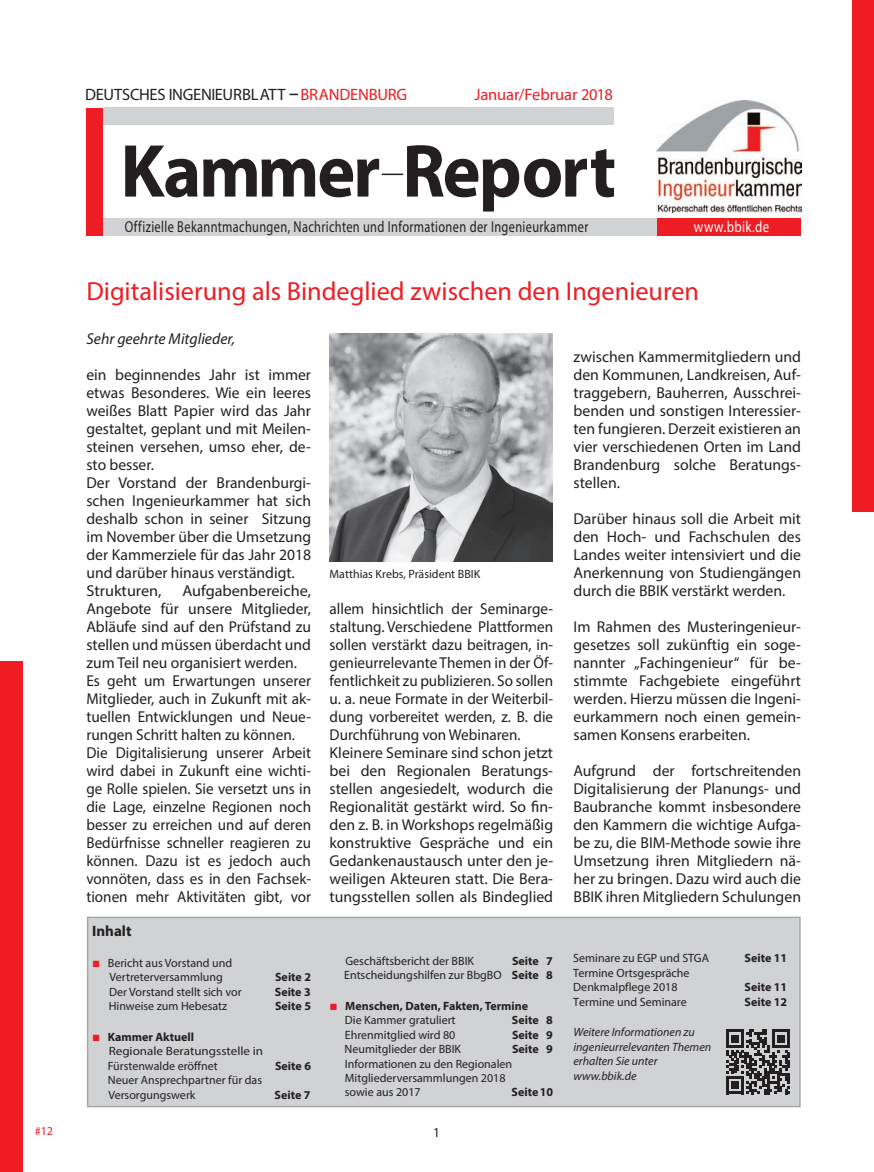
<style>
.page{position:relative;width:874px;height:1172px;background:#fff}
.page>*{position:absolute;margin:0;border:0;box-sizing:border-box;transform-origin:0 0}
.t1{font:700 75.6px "Myriad Pro";letter-spacing:-.03em;color:#231f20;scale:.95 1}
.t2{font:26.25px "Myriad Pro";color:#ee1d23}
.t3{font:16.5px "Myriad Pro";letter-spacing:-.015em;color:#231f20}
.t4{font:16.5px "Myriad Pro";letter-spacing:-.005em;color:#ee1d23}
.t5{font:15.9px "Myriad Pro";letter-spacing:.03em;color:#231f20;scale:.78 1}
.t6{font:15.9px "Myriad Pro";letter-spacing:.03em;color:#fff;scale:.81 1}
.t7{font:15.75px/18px "Myriad Pro";color:#231f20;text-align:justify}
.t8{font:15.75px/18px "Myriad Pro";color:#231f20;scale:.96 1}
.t9{font:italic 15.75px "Myriad Pro";color:#231f20}
.t10{font:700 15px "Myriad Pro";color:#231f20}
.t11{font:13.5px "Myriad Pro";color:#231f20}
.t12{font:12px/14.4px "Myriad Pro";color:#231f20}
.t13{font:700 12px/14.4px "Myriad Pro";color:#231f20}
.t14{font:italic 12px/14.4px "Myriad Pro";color:#231f20}
.t15{font:12px/14.4px "Myriad Pro";color:#231f20;scale:1.09 1}
.t16{font:12px "Myriad Pro";color:#ee1d23}
.s1{color:#ee1d23}
.s2{font-family:"Arial";font-size:13.5px;color:#ee1d23}
.s3{font-weight:700}
.s4{font-family:"Arial";font-weight:400;font-size:13.5px;color:#ee1d23}
.s5{font-weight:400}
</style>
<div class="page">
<div style="left:87px;top:916px;width:713px;height:191px;background:#d1d2d4;border:2px solid #a8a9ad"></div>
<hr style="left:382px;top:173px;width:21px;height:2px;background:#231f20">
<div style="left:103px;top:108px;width:511px;height:17px;background:#d1d2d4"></div>
<div style="left:103px;top:218px;width:555px;height:17px;background:#d1d2d4"></div>
<div style="left:86px;top:108px;width:17px;height:127px;background:#ee1d23"></div>
<div style="left:658px;top:218px;width:143px;height:17px;background:#ee1d23"></div>
<div style="left:852px;top:0;width:22px;height:512px;background:#ee1d23"></div>
<div style="left:0;top:660px;width:23px;height:511px;background:#ee1d23"></div>
<svg style="left:726px;top:1029px;width:64px;height:64px"></svg>
<img style="left:657px;top:100px;width:144px;height:112px">
<img style="left:330px;top:333px;width:223px;height:228px">
<p class="t3" style="left:85px;top:85px;width:323px">DEUTSCHES INGENIEURBLATT <span class="s1">BRANDENBURG</span></p>
<p class="t4" style="left:474px;top:85px;width:140px">Januar/Februar 2018</p>
<h1 class="t1" style="left:120px;top:122px;width:523px">Kammer Report</h1>
<p class="t5" style="left:125px;top:217px;width:596px">Offizielle Bekanntmachungen, Nachrichten und Informationen der Ingenieurkammer</p>
<p class="t6" style="left:693px;top:217px;width:95px">www.bbik.de</p>
<h2 class="t2" style="left:86px;top:275px;width:614px">Digitalisierung als Bindeglied zwischen den Ingenieuren</h2>
<p class="t9" style="left:86px;top:328px;width:150px">Sehr geehrte Mitglieder,</p>
<p class="t7" style="left:86px;top:365px;width:226px;text-align:left">ein beginnendes Jahr ist immer etwas Besonderes. Wie ein leeres weißes Blatt Papier wird das Jahr gestaltet, geplant und mit Meilen&shy;steinen versehen, umso eher, de&shy;sto besser.<br>Der Vorstand der Brandenburgi&shy;schen Ingenieurkammer hat sich deshalb schon in seiner Sitzung im November über die Umsetzung der Kammerziele für das Jahr 2018 und darüber hinaus verständigt.<br>Strukturen,</p>
<p class="t7" style="left:573px;top:347px;width:229px">zwischen Kammermitgliedern und den Kommunen, Landkreisen, Auf&shy;traggebern, Bauherren, Ausschrei&shy;benden und sonstigen Interessier&shy;ten fungieren. Derzeit existieren an vier verschiedenen Orten im Land Brandenburg solche Beratungs&shy;stellen.</p>
<p class="t7" style="left:573px;top:509px;width:229px">Darüber hinaus soll die Arbeit mit den Hoch- und Fachschulen des Landes weiter intensiviert und die Anerkennung von Studiengängen durch die BBIK verstärkt werden.</p>
<p class="t7" style="left:573px;top:617px;width:229px">Im Rahmen des Musteringenieur&shy;gesetzes soll zukünftig ein soge&shy;nannter „Fachingenieur“ für be&shy;stimmte Fachgebiete eingeführt werden. Hierzu müssen die Ingeni&shy;eurkammern noch einen gemein&shy;samen Konsens erarbeiten.</p>
<p class="t7" style="left:573px;top:761px;width:229px">Aufgrund der fortschreitenden Digitalisierung der Planungs- und Baubranche kommt insbesondere den Kammern die wichtige Aufga&shy;be zu, die BIM-Methode sowie ihre Umsetzung ihren Mitgliedern nä&shy;her zu bringen. Dazu wird auch die BBIK ihren Mitgliedern Schulungen</p>
<p class="t12" style="left:329px;top:566px;width:152px">Matthias Krebs, Präsident BBIK</p>
<p class="t7" style="left:86px;top:581px;width:226px;text-align:left;text-indent:96px">Aufgabenbereiche,<br>Angebote für unsere Mitglieder,<br>Abläufe sind auf den Prüfstand zu stellen und müssen überdacht und zum Teil neu organisiert werden.<br>Es geht um Erwartungen unserer<br>Mitglieder, auch in Zukunft mit ak&shy;tuellen Entwicklungen und Neue&shy;rungen Schritt halten zu können.<br>Die Digitalisierung unserer Arbeit wird dabei in Zukunft eine wichti&shy;ge Rolle spielen. Sie versetzt uns in die Lage, einzelne Regionen noch besser zu erreichen und auf deren<br>Bedürfnisse schneller reagieren zu können. Dazu ist es jedoch auch vonnöten, dass es in den Fachsek&shy;tionen mehr Aktivitäten gibt, vor</p>
<p class="t8" style="left:329px;top:599px;width:234px">allem hinsichtlich der Seminarge&shy;staltung. Verschiedene Plattformen sollen verstärkt dazu beitragen, in&shy;genieurrelevante Themen in der Öf&shy;fentlichkeit zu publizieren. So sollen u. a. neue Formate in der Weiterbil&shy;dung vorbereitet werden, z. B. die Durchführung von Webinaren.<br>Kleinere Seminare sind schon jetzt bei den Regionalen Beratungs&shy;stellen angesiedelt, wodurch die Regionalität gestärkt wird. So fin&shy;den z. B. in Workshops regelmäßig konstruktive Gespräche und ein Gedankenaustausch unter den je&shy;weiligen Akteuren statt. Die Bera&shy;tungsstellen sollen als Bindeglied</p>
<p class="t10" style="left:92px;top:921px;width:41px">Inhalt</p>
<p class="t12" style="left:109px;top:955px;width:124px;text-indent:-17px"><span class="s2">■</span> Bericht aus Vorstand und<br>Vertreterversammlung</p>
<p class="t13" style="left:275px;top:969px;width:37px">Seite 2</p>
<p class="t12" style="left:109px;top:984px;width:134px">Der Vorstand stellt sich vor</p>
<p class="t13" style="left:275px;top:983px;width:37px">Seite 3</p>
<p class="t12" style="left:109px;top:998px;width:120px">Hinweise zum Hebesatz</p>
<p class="t13" style="left:275px;top:998px;width:37px">Seite 5</p>
<p class="t15" style="left:108px;top:1029px;width:144px;text-indent:-16px"><span class="s2">■</span> <span class="s3">Kammer Aktuell<br></span>Regionale Beratungsstelle in<br>Fürstenwalde eröffnet</p>
<p class="t13" style="left:275px;top:1057px;width:37px">Seite 6</p>
<p class="t12" style="left:108px;top:1072px;width:156px">Neuer Ansprechpartner für das<br>Versorgungswerk</p>
<p class="t13" style="left:274px;top:1086px;width:37px">Seite 7</p>
<p class="t12" style="left:345px;top:953px;width:130px">Geschäftsbericht der BBIK</p>
<p class="t12" style="left:344px;top:953px;width:210px;text-align:right"><span class="s3">Seite 7<br></span>Entscheidungshilfen zur BbgBO <span class="s3">Seite 8</span></p>
<p class="t13" style="left:345px;top:998px;width:185px;text-indent:-15px"><span class="s4">■</span> Menschen, Daten, Fakten, Termine<br><span class="s5">Die Kammer gratuliert</span></p>
<p class="t13" style="left:512px;top:1012px;width:42px">Seite 8</p>
<p class="t12" style="left:345px;top:1027px;width:112px">Ehrenmitglied wird 80</p>
<p class="t13" style="left:512px;top:1026px;width:42px">Seite 9</p>
<p class="t12" style="left:344px;top:1041px;width:118px">Neumitglieder der BBIK</p>
<p class="t13" style="left:512px;top:1041px;width:42px">Seite 9</p>
<p class="t12" style="left:345px;top:1055px;width:169px">Informationen zu den Regionalen<br>Mitgliederversammlungen 2018 sowie aus 2017</p>
<p class="t13" style="left:511px;top:1084px;width:43px">Seite10</p>
<p class="t16" style="left:35px;top:1123px;width:20px">#12</p>
<p class="t11" style="left:433px;top:1123px;width:8px">1</p>
<p class="t12" style="left:573px;top:950px;width:137px">Seminare zu EGP und STGA</p>
<p class="t13" style="left:744px;top:950px;width:44px">Seite 11</p>
<p class="t12" style="left:573px;top:965px;width:118px">Termine Ortsgespräche<br>Denkmalpflege 2018</p>
<p class="t13" style="left:744px;top:979px;width:44px">Seite 11</p>
<p class="t12" style="left:573px;top:994px;width:115px">Termine und Seminare</p>
<p class="t13" style="left:744px;top:993px;width:44px">Seite 12</p>
<p class="t14" style="left:573px;top:1024px;width:139px">Weitere Informationen zu ingenieurrelevanten Themen erhalten Sie unter www.bbik.de</p>
</div>
